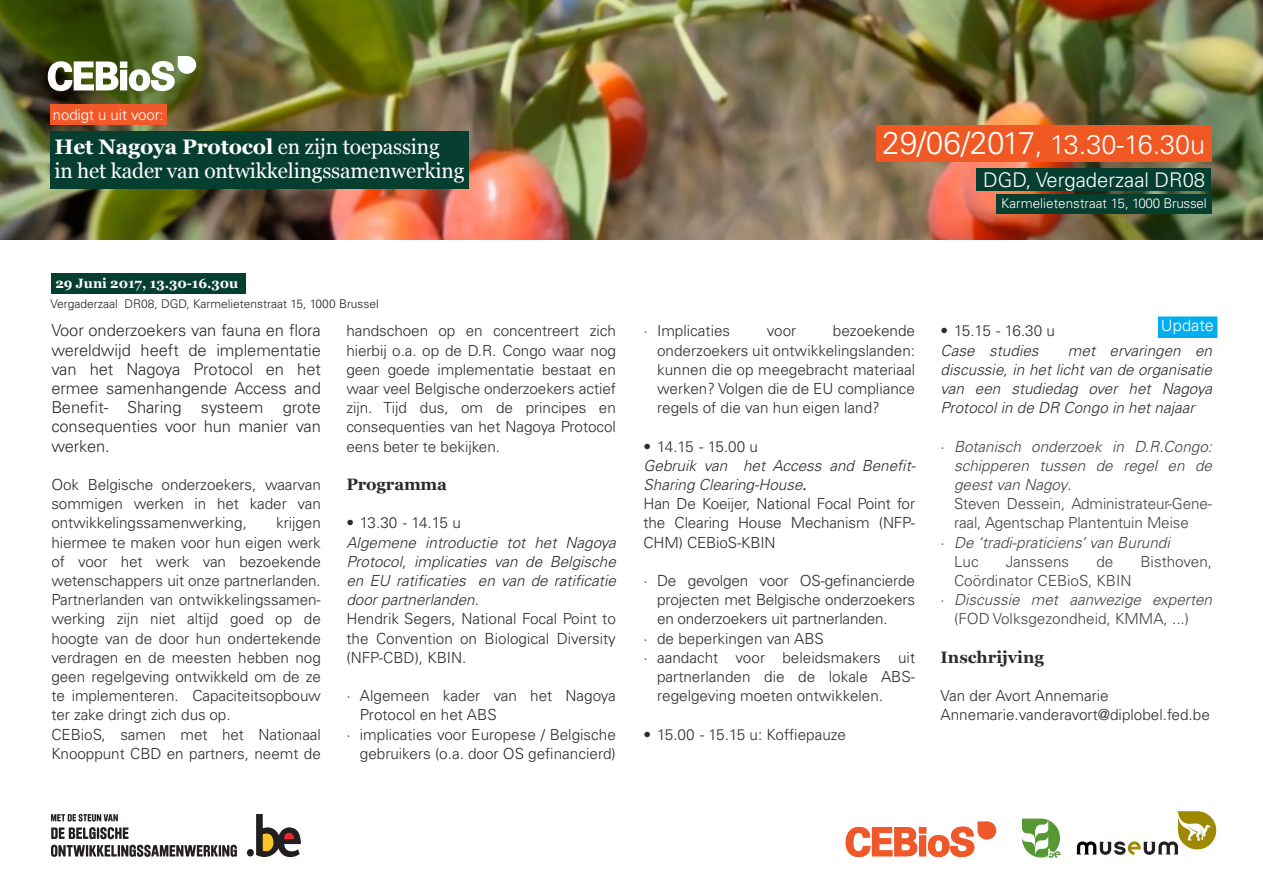
<style>
.page{position:relative;width:1263px;height:893px;background:#fff}
.page>*{position:absolute;margin:0;border:0;box-sizing:border-box;transform-origin:0 0}
.t1{font:700 38.55px "Univers LT Pro 65";letter-spacing:-.025em;color:#ee582b}
.t2{font:300 27px "Univers LT Pro 45";color:#fff}
.DGD_h2{font:21px/24px "Georgia";letter-spacing:-.01em;color:#fff}
.t3{font:300 20.25px "Univers LT Pro 45";color:#fff}
.DGD_body{font:300 16.5px/19.2px "Univers LT Pro 45";letter-spacing:-.005em;color:#2e2b2c;text-align:justify}
.DGD_body-2{font:700 16.5px "Georgia";color:#2e2b2c}
.t4{font:300 16.5px "Univers LT Pro 45";color:#fff}
.DGD_body-3{font:300 15.3px/19.2px "Univers LT Pro 45";letter-spacing:-.005em;color:#2e2b2c;text-align:justify}
.DGD_body-4{font:italic 300 15.3px/19.2px "Univers LT Pro 45";color:#2e2b2c}
.DGD_body_no_BULLETS{font:300 15.3px/19.2px "Univers LT Pro 45";letter-spacing:-.01em;color:#404344}
.DGD_body_BULLETS-lig{font:italic 300 15.3px/19.2px "Univers LT Pro 45";color:#2e2b2c;text-align:justify}
.t5{font:italic 300 15.3px/19.2px "Univers LT Pro 45";color:#404344;text-align:justify}
.t6{font:300 15px "Univers LT Pro 45";letter-spacing:-.005em;color:#fff}
.DGD_body-noBaseline{font:300 13.5px "Univers LT Pro 45";color:#fff}
.t7{font:700 13.5px "Georgia";letter-spacing:-.005em;color:#fff}
.DGD_body-5{font:300 12px "Univers LT Pro 45";color:#231f20}
.s1{font-weight:700}
.s2{font-style:normal}
.s3{font-size:31.5px}
.s4{font-family:"Georgia";font-weight:400;font-style:normal}
.s5{font-style:italic}
</style>
<div class="page">
<img style="left:0;top:0;width:1263px;height:239px">
<svg style="left:51px;top:845px;width:186px;height:12px"></svg>
<svg style="left:51px;top:827px;width:78px;height:12px"></svg>
<svg style="left:51px;top:814px;width:67px;height:7px"></svg>
<svg style="left:256px;top:814px;width:45px;height:43px"></svg>
<div style="left:247px;top:849px;width:7px;height:7px;background:#231f20;border-radius:50%"></div>
<svg style="left:1022px;top:819px;width:38px;height:39px"></svg>
<svg style="left:845px;top:821px;width:151px;height:36px"></svg>
<img style="left:978px;top:822px;width:17px;height:17px">
<svg style="left:48px;top:56px;width:148px;height:35px"></svg>
<svg style="left:1077px;top:811px;width:139px;height:44px"></svg>
<div style="left:996px;top:194px;width:215px;height:20px;background:#063f30"></div>
<div style="left:977px;top:168px;width:234px;height:23px;background:#063f30"></div>
<div style="left:876px;top:125px;width:335px;height:37px;background:#f05923"></div>
<div style="left:51px;top:274px;width:195px;height:20px;background:#063f30"></div>
<div style="left:50px;top:131px;width:419px;height:58px;background:#063f30"></div>
<div style="left:50px;top:105px;width:116px;height:20px;background:#f15929"></div>
<div style="left:1159px;top:318px;width:57px;height:18px;background:#00aeef"></div>
<div style="left:1158px;top:317px;width:59px;height:21px;border:3px solid #00aeef"></div>
<p class="t6" style="left:53px;top:106px;width:112px">nodigt u uit voor:</p>
<p class="DGD_h2" style="left:54px;top:134px;width:411px"><span class="s1">Het Nagoya Protocol</span> en zijn toepassing<br>in het kader van ontwikkelingssamenwerking</p>
<p class="t7" style="left:56px;top:273px;width:184px">29 Juni 2017, 13.30-16.30u</p>
<p class="DGD_body-5" style="left:51px;top:296px;width:330px">Vergaderzaal DR08, DGD, Karmelietenstraat 15, 1000 Brussel</p>
<p class="DGD_body" style="left:51px;top:321px;width:271px">Voor onderzoekers van fauna en flora wereldwijd heeft de implementatie van het Nagoya Protocol en het ermee samenhangende Access and Benefit- Sharing systeem grote consequenties voor hun manier van werken.</p>
<p class="DGD_body-3" style="left:51px;top:475px;width:271px">Ook Belgische onderzoekers, waarvan sommigen werken in het kader van ontwikkelingssamenwerking,</p>
<p class="DGD_body-3" style="left:51px;top:513px;width:271px;text-indent:225px">krijgen hiermee te maken voor hun eigen werk of voor het werk van bezoekende wetenschappers uit onze partnerlanden.<br>Partnerlanden van ontwikkelingssamen&shy;werking zijn niet altijd goed op de hoogte van de door hun ondertekende verdragen en de meesten hebben nog geen regelgeving ontwikkeld om de ze te implementeren. Capaciteitsopbouw ter zake dringt zich dus op.</p>
<p class="DGD_body-3" style="left:51px;top:724px;width:271px">CEBioS, samen met het Nationaal<br>Knooppunt CBD en partners, neemt de</p>
<p class="DGD_body-3" style="left:346px;top:321px;width:271px">handschoen op en concentreert zich hierbij o.a. op de D.R. Congo waar nog geen goede implementatie bestaat en waar veel Belgische onderzoekers actief zijn. Tijd dus, om de principes en consequenties van het Nagoya Protocol eens beter te bekijken.</p>
<p class="DGD_body-2" style="left:346px;top:472px;width:102px">Programma</p>
<p class="DGD_body-3" style="left:346px;top:513px;width:116px">• 13.30 - 14.15 u</p>
<p class="DGD_body-4" style="left:346px;top:533px;width:271px;text-align:justify">Algemene introductie tot het Nagoya Protocol<span class="s2">,</span> implicaties van de Belgische en EU ratificaties en van de ratificatie door partnerlanden<span class="s2">.</span></p>
<p class="DGD_body-3" style="left:346px;top:609px;width:271px">Hendrik Segers, National Focal Point to the Convention on Biological Diversity (NFP-CBD), KBIN.</p>
<p class="DGD_body-3" style="left:360px;top:686px;width:257px;text-indent:-14px">· Algemeen kader van het Nagoya<br>Protocol en het ABS</p>
<p class="DGD_body-3" style="left:346px;top:724px;width:271px;text-align:right">· implicaties voor Europese / Belgische gebruikers (o.a. door OS gefinancierd)</p>
<h1 class="t2" style="left:882px;top:128px;width:324px"><span class="s3">29/06/2017</span>, 13.30-16.30u</h1>
<h1 class="t3" style="left:983px;top:168px;width:224px">DGD, Vergaderzaal DR08</h1>
<p class="DGD_body-noBaseline" style="left:1001px;top:195px;width:207px">Karmelietenstraat 15, 1000 Brussel</p>
<p class="DGD_body-3" style="left:643px;top:321px;width:88px">· Implicaties</p>
<p class="DGD_body-3" style="left:767px;top:321px;width:31px">voor</p>
<p class="DGD_body-3" style="left:657px;top:321px;width:259px;text-indent:176px">bezoekende onderzoekers uit ontwikkelingslanden: kunnen die op meegebracht materiaal werken? Volgen die de EU compliance regels of die van hun eigen land?</p>
<p class="DGD_body-3" style="left:643px;top:436px;width:116px">• 14.15 - 15.00 u</p>
<p class="DGD_body-4" style="left:643px;top:456px;width:274px">Gebruik van het Access and Benefit-<br>Sharing Clearing-House<span class="s4">.</span></p>
<p class="DGD_body-3" style="left:643px;top:494px;width:273px">Han De Koeijer, National Focal Point for the Clearing House Mechanism (NFP-CHM) CEBioS-KBIN</p>
<p class="DGD_body-3" style="left:657px;top:571px;width:259px;text-indent:-14px">· De gevolgen voor OS-gefinancierde projecten met Belgische onderzoekers en onderzoekers uit partnerlanden.</p>
<p class="DGD_body-3" style="left:643px;top:628px;width:182px">· de beperkingen van ABS</p>
<p class="DGD_body-3" style="left:657px;top:648px;width:259px;text-indent:-14px">· aandacht voor beleidsmakers uit partnerlanden die de lokale ABS&shy;regelgeving moeten ontwikkelen.</p>
<p class="DGD_body-3" style="left:643px;top:724px;width:204px">• 15.00 - 15.15 u: Koffiepauze</p>
<h1 class="t4" style="left:1161px;top:316px;width:55px">Update</h1>
<p class="DGD_body-3" style="left:940px;top:321px;width:116px">• 15.15 - 16.30 u</p>
<p class="DGD_body_BULLETS-lig" style="left:940px;top:341px;width:99px">Case studies</p>
<p class="DGD_body_BULLETS-lig" style="left:940px;top:341px;width:273px;text-indent:127px">met ervaringen en discussie, in het licht van de organisatie van een studiedag over het Nagoya Protocol in de DR Congo in het najaar</p>
<p class="t5" style="left:954px;top:437px;width:259px;text-indent:-14px"><span class="s2">·</span> Botanisch onderzoek in D.R.Congo: schipperen tussen de regel en de geest van Nagoy<span class="s2">.</span></p>
<p class="DGD_body_no_BULLETS" style="left:954px;top:494px;width:259px">Steven Dessein, Administrateur-Gene&shy;raal, Agentschap Plantentuin Meise</p>
<p class="t5" style="left:940px;top:533px;width:231px"><span class="s2">·</span> De ‘tradi-praticiens’ van Burundi</p>
<p class="DGD_body_no_BULLETS" style="left:954px;top:552px;width:26px">Luc</p>
<p class="DGD_body_no_BULLETS" style="left:1006px;top:552px;width:65px">Janssens</p>
<p class="DGD_body_no_BULLETS" style="left:1096px;top:552px;width:19px">de</p>
<p class="DGD_body_no_BULLETS" style="left:1140px;top:552px;width:73px">Bisthoven,</p>
<p class="DGD_body_no_BULLETS" style="left:954px;top:571px;width:179px">Coördinator CEBioS, KBIN</p>
<p class="DGD_body_no_BULLETS" style="left:954px;top:590px;width:259px;text-indent:-14px">· <span class="s5">Discussie met aanwezige experten </span>(FOD Volksgezondheid, KMMA, ...)</p>
<p class="DGD_body-2" style="left:940px;top:645px;width:105px">Inschrijving</p>
<p class="DGD_body-3" style="left:940px;top:686px;width:271px">Van der Avort Annemarie<br>Annemarie.vanderavort@diplobel.fed.be</p>
<p class="t1" style="left:845px;top:819px;width:132px">CEBioS</p>
</div>
